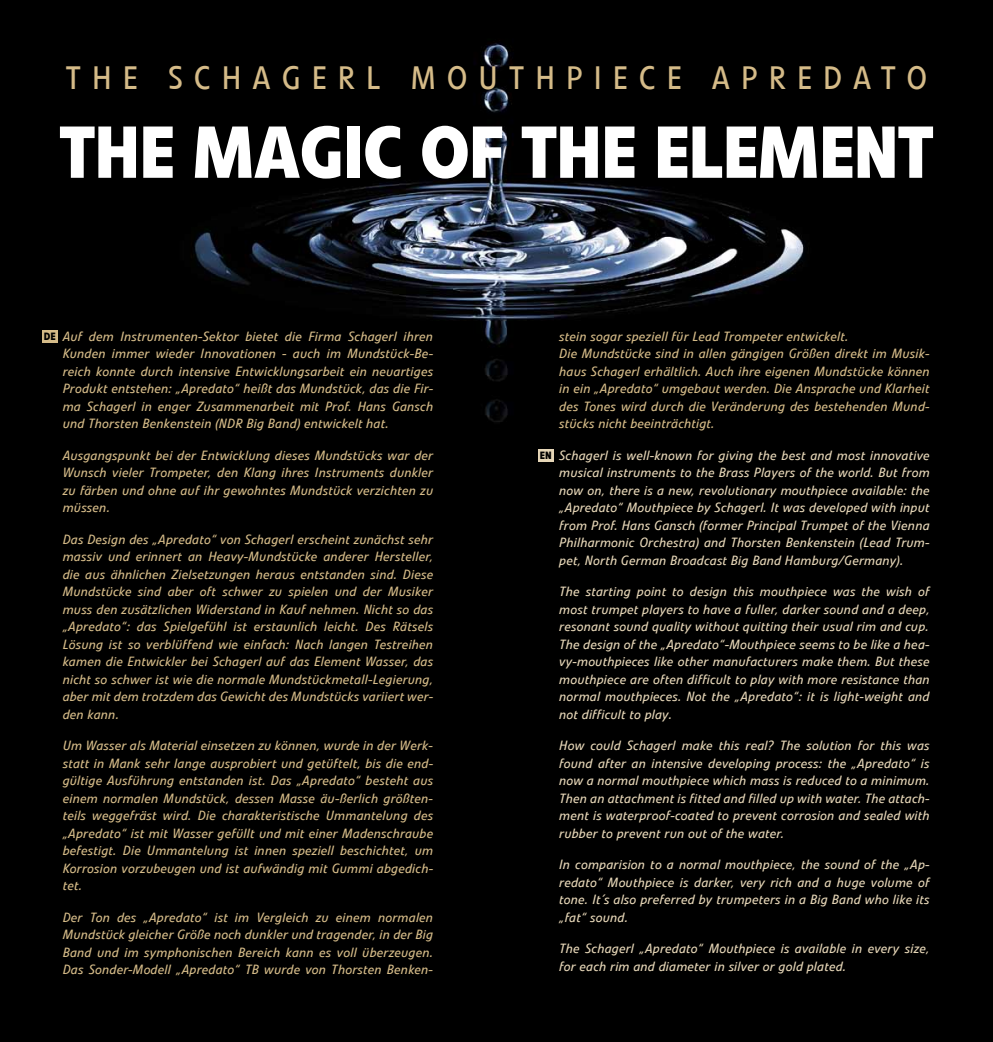
<style>
.page{position:relative;width:993px;height:1042px;background:#fff}
.page>*{position:absolute;margin:0;border:0;box-sizing:border-box;transform-origin:0 0}
.t1{font:700 72.62px "Veto Com";letter-spacing:-.02em;color:#fff}
.t2{font:32.2px "Veto Com";letter-spacing:.34em;color:#d5bb88}
.t3{font:italic 13.3px/17.5px "Veto Com";letter-spacing:.02em;color:#d5bb88;text-align:justify}
.t4{font:italic 13.3px/17.5px "Veto Com";letter-spacing:.02em;color:#e6d6b7;text-align:justify}
.t5{font:700 10.5px "Veto Com";color:#000}
</style>
<div class="page">
<div style="left:0;top:0;width:992px;height:1042px;background:#000"></div>
<img style="left:110px;top:0;width:771px;height:501px">
<div style="left:42px;top:330px;width:16px;height:12px;background:#d5bb88"></div>
<div style="left:537px;top:449px;width:16px;height:12px;background:#e6d6b7"></div>
<h2 class="t2" style="left:66px;top:59px;width:672px">THE SCHAGERL MOUTHPIECE APRE</h2>
<h2 class="t2" style="left:822px;top:59px;width:56px">D ATO</h2>
<h1 class="t1" style="left:59px;top:107px;width:876px">THE MAGIC OF THE ELEMENT</h1>
<p class="t3" style="left:63px;top:327px;width:372px">Auf dem Instrumenten-Sektor bietet die Firma Schagerl ihren Kunden immer wieder Innovationen - auch im Mundstück-Be&shy;reich konnte durch intensive Entwicklungsarbeit ein neuartiges Produkt entstehen: „Apredato“ heißt das Mundstück, das die Fir&shy;ma Schagerl in enger Zusammenarbeit mit Prof. Hans Gansch und Thorsten Benkenstein (NDR Big Band) entwickelt hat.</p>
<p class="t3" style="left:63px;top:446px;width:372px">Ausgangspunkt bei der Entwicklung dieses Mundstücks war der Wunsch vieler Trompeter, den Klang ihres Instruments dunkler zu färben und ohne auf ihr gewohntes Mundstück verzichten zu müssen.</p>
<p class="t3" style="left:63px;top:530px;width:372px">Das Design des „Apredato“ von Schagerl erscheint zunächst sehr massiv und erinnert an Heavy-Mundstücke anderer Hersteller, die aus ähnlichen Zielsetzungen heraus entstanden sind. Diese Mundstücke sind aber oft schwer zu spielen und der Musiker muss den zusätzlichen Widerstand in Kauf nehmen. Nicht so das „Apredato“: das Spielgefühl ist erstaunlich leicht. Des Rätsels Lösung ist so verblüffend wie einfach: Nach langen Testreihen kamen die Entwickler bei Schagerl auf das Element Wasser, das nicht so schwer ist wie die normale Mundstückmetall-Legierung, aber mit dem trotzdem das Gewicht des Mundstücks variiert wer&shy;den kann.</p>
<p class="t3" style="left:63px;top:737px;width:372px">Um Wasser als Material einsetzen zu können, wurde in der Werk&shy;statt in Mank sehr lange ausprobiert und getüftelt, bis die end&shy;gültige Ausführung entstanden ist. Das „Apredato“ besteht aus einem normalen Mundstück, dessen Masse äu-ßerlich größten&shy;teils weggefräst wird. Die charakteristische Ummantelung des „Apredato“ ist mit Wasser gefüllt und mit einer Madenschraube befestigt. Die Ummantelung ist innen speziell beschichtet, um Korrosion vorzubeugen und ist aufwändig mit Gummi abgedich&shy;tet.</p>
<p class="t3" style="left:63px;top:908px;width:372px">Der Ton des „Apredato“ ist im Vergleich zu einem normalen Mundstück gleicher Größe noch dunkler und tragender, in der Big Band und im symphonischen Bereich kann es voll überzeugen.<br>Das Sonder-Modell „Apredato“ TB wurde von Thorsten Benken-</p>
<p class="t5" style="left:44px;top:330px;width:14px">DE</p>
<p class="t3" style="left:559px;top:327px;width:372px;text-align:left">stein sogar speziell für Lead Trompeter entwickelt.<br>Die Mundstücke sind in allen gängigen Größen direkt im Musik&shy;haus Schagerl erhältlich. Auch ihre eigenen Mundstücke können in ein „Apredato“ umgebaut werden. Die Ansprache und Klarheit des Tones wird durch die Veränderung des bestehenden Mund&shy;stücks nicht beeinträchtigt.</p>
<p class="t4" style="left:559px;top:446px;width:372px">Schagerl is well-known for giving the best and most innovative musical instruments to the Brass Players of the world. But from now on, there is a new, revolutionary mouthpiece available: the „Apredato“ Mouthpiece by Schagerl. It was developed with input from Prof. Hans Gansch (former Principal Trumpet of the Vienna Philharmonic Orchestra) and Thorsten Benkenstein (Lead Trum&shy;pet, North German Broadcast Big Band Hamburg/Germany).</p>
<p class="t4" style="left:559px;top:583px;width:372px">The starting point to design this mouthpiece was the wish of most trumpet players to have a fuller, darker sound and a deep, resonant sound quality without quitting their usual rim and cup.<br>The design of the „Apredato“-Mouthpiece seems to be like a hea&shy;vy-mouthpieces like other manufacturers make them. But these mouthpiece are often difficult to play with more resistance than normal mouthpieces. Not the „Apredato“: it is light-weight and not difficult to play.</p>
<p class="t4" style="left:559px;top:737px;width:372px">How could Schagerl make this real? The solution for this was found after an intensive developing process: the „Apredato“ is now a normal mouthpiece which mass is reduced to a minimum.<br>Then an attachment is fitted and filled up with water. The attach&shy;ment is waterproof-coated to prevent corrosion and sealed with rubber to prevent run out of the water.</p>
<p class="t4" style="left:559px;top:856px;width:372px">In comparision to a normal mouthpiece, the sound of the „Ap&shy;redato“ Mouthpiece is darker, very rich and a huge volume of tone. It´s also preferred by trumpeters in a Big Band who like its „fat“ sound.</p>
<p class="t4" style="left:559px;top:940px;width:372px">The Schagerl „Apredato“ Mouthpiece is available in every size, for each rim and diameter in silver or gold plated.</p>
<p class="t5" style="left:539px;top:449px;width:7px">EN</p>
</div>
